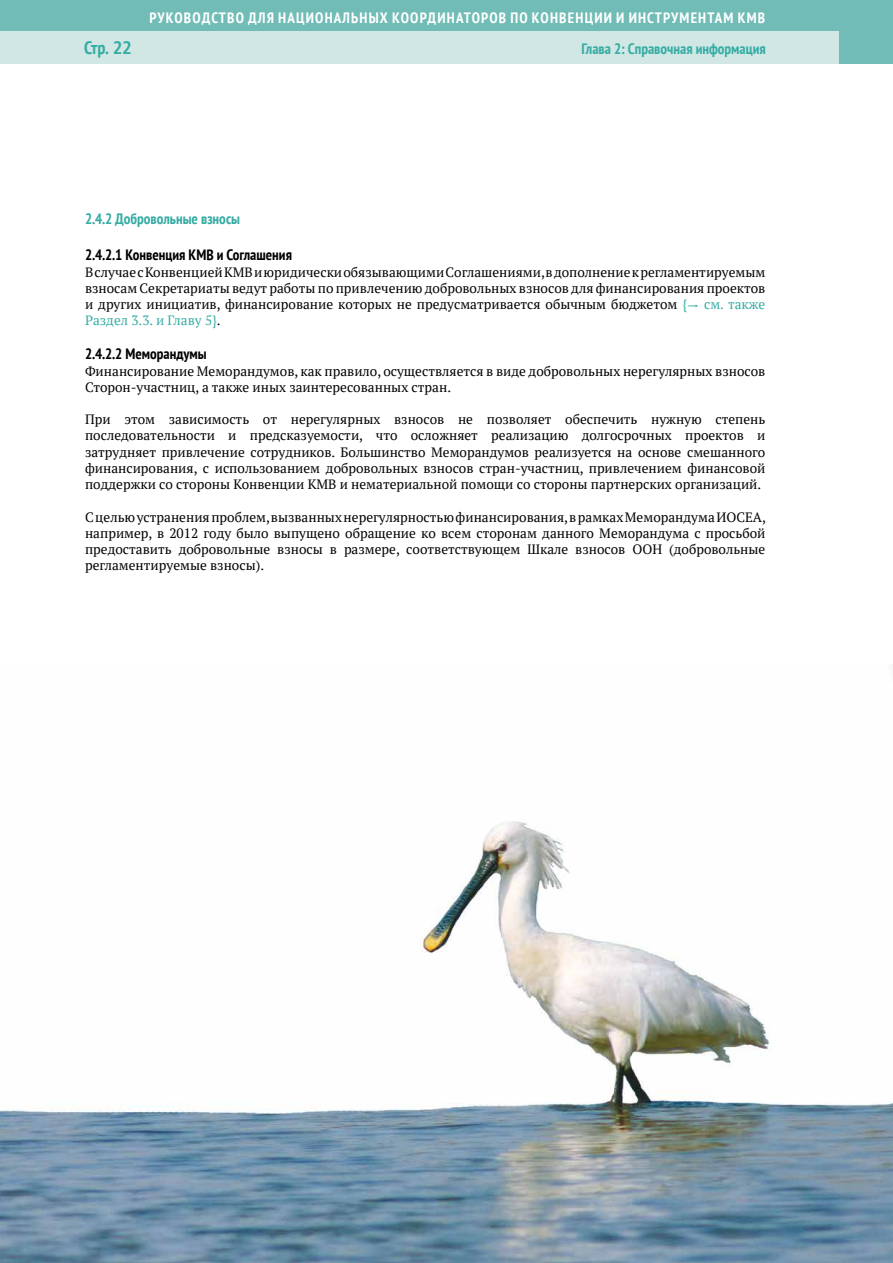
<style>
.page{position:relative;width:893px;height:1263px;background:#fff}
.page>*{position:absolute;margin:0;border:0;box-sizing:border-box;transform-origin:0 0}
.t1{font:700 condensed 18px "PT Sans";color:#35aca4}
.t2{font:700 condensed 15px "PT Sans";letter-spacing:.08em;color:#fff}
.t3{font:700 condensed 15px "PT Sans";color:#35aca4}
.t4{font:700 condensed 15px "PT Sans";color:#000}
.t5{font:13.5px/16.2px "PT Serif";color:#000;text-align:justify}
.t6{font:13.5px "PT Serif";color:#35aca4}
.s1{font-family:"Frutiger Condensed BQ";font-stretch:normal}
.s2{color:#35aca4}
.s3{color:#000}
</style>
<div class="page">
<div style="left:0;top:0;width:893px;height:64px;background:#71bcb6"></div>
<div style="left:0;top:31px;width:839px;height:33px;background:#d0e7e4"></div>
<img style="left:0;top:821px;width:893px;height:442px">
<hr style="left:892px;top:104px;width:1px;height:1127px;background:#d0e7e4">
<p class="t2" style="left:149px;top:7px;width:617px">РУКОВОДСТВО ДЛЯ НАЦИОНАЛЬНЫХ КООРДИНАТОРОВ ПО КОНВЕНЦИИ И ИНСТРУМЕНТАМ КМВ</p>
<h1 class="t1" style="left:84px;top:36px;width:49px">Стр. <span class="s1">22</span></h1>
<p class="t3" style="left:582px;top:39px;width:186px">Глава 2: Справочная информация</p>
<p class="t3" style="left:85px;top:209px;width:157px">2.4.2 Добровольные взносы</p>
<p class="t4" style="left:85px;top:245px;width:208px">2.4.2.1 Конвенция КМВ и Соглашения</p>
<p class="t5" style="left:85px;top:264px;width:682px">В случае с Конвенцией КМВ и юридически обязывающими Соглашениями, в дополнение к регламентируемым взносам Секретариаты ведут работы по привлечению добровольных взносов для финансирования проектов и других инициатив, финансирование которых не предусматривается обычным бюджетом <span class="s2">{</span></p>
<p class="t6" style="left:704px;top:296px;width:63px">см. также</p>
<p class="t6" style="left:85px;top:312px;width:137px">Раздел 3.3. и Главу 5}<span class="s3">.</span></p>
<p class="t4" style="left:85px;top:344px;width:123px">2.4.2.2 Меморандумы</p>
<p class="t5" style="left:85px;top:363px;width:682px">Финансирование Меморандумов, как правило, осуществляется в виде добровольных нерегулярных взносов<br>Сторон-участниц, а также иных заинтересованных стран.</p>
<p class="t5" style="left:85px;top:411px;width:682px">При этом зависимость от нерегулярных взносов не позволяет обеспечить нужную степень последовательности и предсказуемости, что осложняет реализацию долгосрочных проектов и затрудняет привлечение сотрудников. Большинство Меморандумов реализуется на основе смешанного финансирования, с использованием добровольных взносов стран-участниц, привлечением финансовой поддержки со стороны Конвенции КМВ и нематериальной помощи со стороны партнерских организаций.</p>
<p class="t5" style="left:85px;top:508px;width:682px">С целью устранения проблем, вызванных нерегулярностью финансирования, в рамках Меморандума ИОСЕА, например, в 2012 году было выпущено обращение ко всем сторонам данного Меморандума с просьбой предоставить добровольные взносы в размере, соответствующем Шкале взносов ООН (добровольные регламентируемые взносы).</p>
</div>
